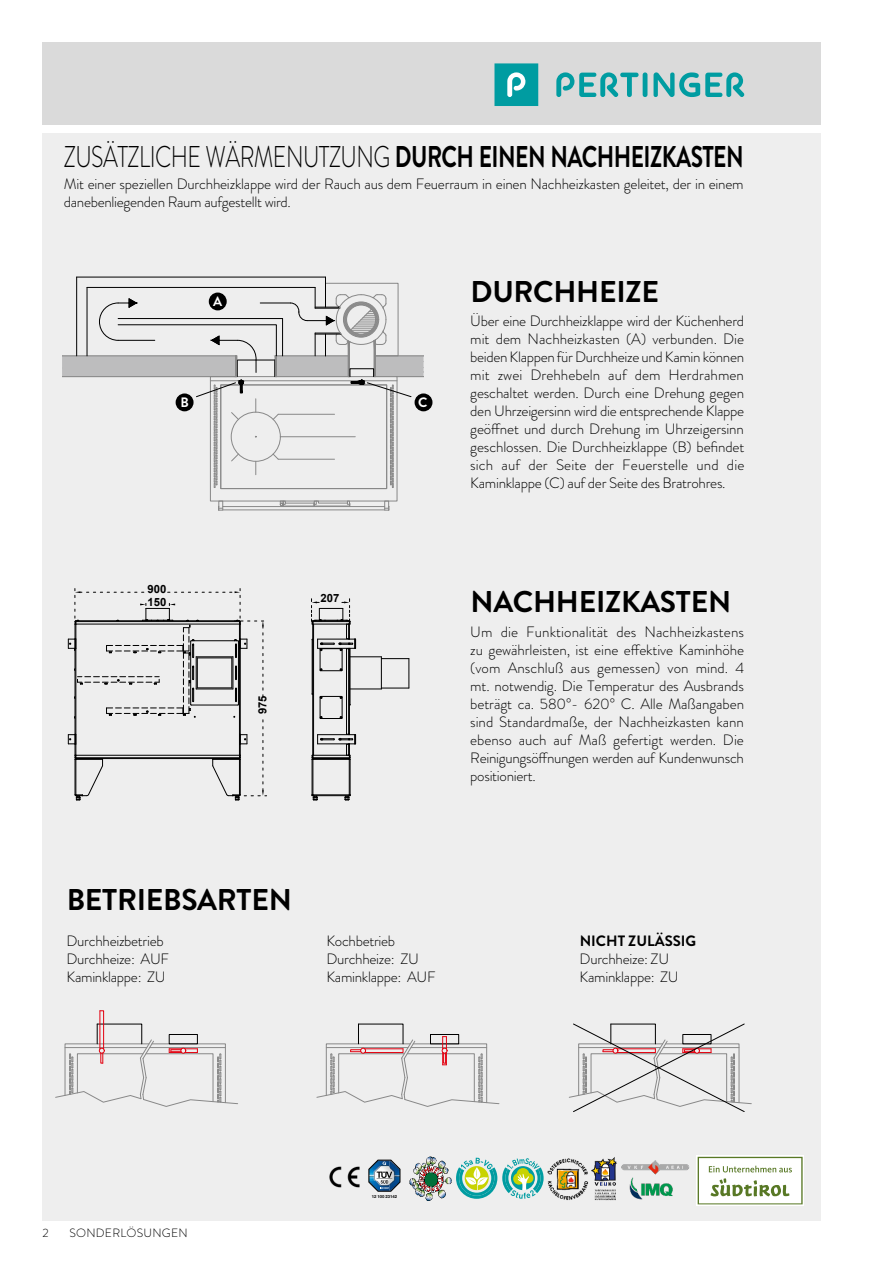
<style>
.page{position:relative;width:893px;height:1263px;background:#fff}
.page>*{position:absolute;margin:0;border:0;box-sizing:border-box;transform-origin:0 0}
.t1{font:700 30px "Brandon Grotesque";letter-spacing:-.01em;color:#000;scale:.76 1}
.t2{font:700 30px "Brandon Grotesque";letter-spacing:-.01em;color:#000}
.t3{font:300 15px/18px "Brandon Grotesque";letter-spacing:-.02em;color:#000}
.t4{font:700 15px "Brandon Grotesque";color:#000}
.t5{font:700 13.65px "Brandon Grotesque";color:#fff}
.t6{font:300 12px "Brandon Grotesque";letter-spacing:.02em;color:#000}
.t7{font:700 11.4px/12.5px "Arial";color:#000}
.t8{font:700 4.2px "Helvetica Neue LT Std";color:#000}
.s1{font-weight:300}
</style>
<div class="page">
<div style="left:43px;top:43px;width:778px;height:82px;background:#dadada"></div>
<div style="left:43px;top:133px;width:778px;height:1087px;background:#eee"></div>
<div style="left:494px;top:63px;width:44px;height:43px;background:#009ca1"></div>
<svg style="left:507px;top:72px;width:19px;height:25px"></svg>
<svg style="left:556px;top:72px;width:91px;height:25px"></svg>
<svg style="left:653px;top:72px;width:91px;height:25px"></svg>
<svg style="left:55px;top:1010px;width:183px;height:97px"></svg>
<hr style="left:76px;top:277px;width:1px;height:79px;background:#000">
<hr style="left:77px;top:277px;width:248px;height:1px;background:#000">
<hr style="left:325px;top:277px;width:1px;height:30px;background:#000">
<svg style="left:218px;top:501px;width:172px;height:10px"></svg>
<svg style="left:62px;top:283px;width:361px;height:205px"></svg>
<svg style="left:320px;top:696px;width:23px;height:23px"></svg>
<hr style="left:350px;top:648px;width:1px;height:56px;background:#000">
<hr style="left:350px;top:759px;width:1px;height:36px;background:#000">
<hr style="left:349px;top:759px;width:1px;height:36px;background:#000">
<hr style="left:313px;top:795px;width:36px;height:1px;background:#000">
<hr style="left:313px;top:794px;width:36px;height:1px;background:#000">
<hr style="left:313px;top:759px;width:1px;height:36px;background:#000">
<hr style="left:312px;top:759px;width:1px;height:36px;background:#000">
<svg style="left:345px;top:794px;width:6px;height:7px"></svg>
<svg style="left:312px;top:794px;width:6px;height:7px"></svg>
<hr style="left:350px;top:689px;width:31px;height:1px;background:#000">
<hr style="left:350px;top:656px;width:31px;height:1px;background:#000">
<hr style="left:381px;top:657px;width:1px;height:32px;background:#000">
<hr style="left:348px;top:649px;width:1px;height:85px;background:#000">
<hr style="left:349px;top:648px;width:1px;height:87px;background:#000">
<hr style="left:346px;top:649px;width:1px;height:85px;background:#000">
<hr style="left:312px;top:622px;width:1px;height:135px;background:#000">
<svg style="left:312px;top:734px;width:44px;height:26px"></svg>
<hr style="left:313px;top:624px;width:1px;height:131px;background:#000">
<svg style="left:381px;top:658px;width:29px;height:31px"></svg>
<svg style="left:68px;top:588px;width:199px;height:213px"></svg>
<svg style="left:311px;top:599px;width:45px;height:72px"></svg>
<svg style="left:317px;top:1023px;width:182px;height:84px"></svg>
<svg style="left:569px;top:1023px;width:182px;height:89px"></svg>
<div style="left:176px;top:393px;width:18px;height:18px;background:#000;border-radius:50%"></div>
<div style="left:415px;top:393px;width:17px;height:18px;background:#000;border-radius:50%"></div>
<div style="left:209px;top:293px;width:18px;height:17px;background:#000;border-radius:50%"></div>
<img style="left:410px;top:1156px;width:41px;height:44px">
<img style="left:547px;top:1158px;width:41px;height:42px">
<img style="left:622px;top:1160px;width:68px;height:40px">
<svg style="left:369px;top:1160px;width:31px;height:32px"></svg>
<svg style="left:456px;top:1158px;width:88px;height:41px"></svg>
<img style="left:591px;top:1157px;width:31px;height:44px">
<svg style="left:696px;top:1155px;width:108px;height:51px"></svg>
<svg style="left:698px;top:1157px;width:105px;height:47px;background:#dde4d3"></svg>
<img style="left:330px;top:1166px;width:29px;height:22px">
<h1 class="t1" style="left:64px;top:136px;width:896px"><span class="s1">ZUSÄTZLICHE WÄRMENUTZUNG</span> DURCH EINEN NACHHEIZKASTEN</h1>
<p class="t3" style="left:64px;top:175px;width:681px">Mit einer speziellen Durchheizklappe wird der Rauch aus dem Feuerraum in einen Nachheizkasten geleitet, der in einem danebenliegenden Raum aufgestellt wird.</p>
<p class="t5" style="left:213px;top:292px;width:11px">A</p>
<p class="t5" style="left:180px;top:392px;width:10px">B</p>
<p class="t5" style="left:418px;top:392px;width:11px">C</p>
<p class="t7" style="left:147px;top:583px;width:20px">900<br>150</p>
<p class="t7" style="left:257px;top:714px;width:20px;rotate:-90deg">975</p>
<p class="t7" style="left:320px;top:592px;width:20px">207</p>
<h1 class="t2" style="left:67px;top:878px;width:227px">BETRIEBSARTEN</h1>
<h1 class="t2" style="left:470px;top:270px;width:190px">DURCHHEIZE</h1>
<p class="t3" style="left:470px;top:312px;width:276px;text-align:justify">Über eine Durchheizklappe wird der Küchenherd mit dem Nachheizkasten (A) verbunden. Die beiden Klappen für Durchheize und Kamin können mit zwei Drehhebeln auf dem Herdrahmen geschaltet werden. Durch eine Drehung gegen den Uhrzeigersinn wird die entsprechende Klappe geöffnet und durch Drehung im Uhrzeigersinn geschlossen. Die Durchheizklappe (B) befindet sich auf der Seite der Feuerstelle und die Kaminklappe (C) auf der Seite des Bratrohres.</p>
<h1 class="t2" style="left:470px;top:580px;width:262px">NACHHEIZKASTEN</h1>
<p class="t3" style="left:470px;top:622px;width:275px;text-align:justify">Um die Funktionalität des Nachheizkastens zu gewährleisten, ist eine effektive Kaminhöhe (vom Anschluß aus gemessen) von mind. 4 mt. notwendig. Die Temperatur des Ausbrands beträgt ca. 580°- 620° C. Alle Maßangaben sind Standardmaße, der Nachheizkasten kann ebenso auch auf Maß gefertigt werden. Die Reinigungsöffnungen werden auf Kundenwunsch positioniert.</p>
<p class="t3" style="left:67px;top:932px;width:104px">Durchheizbetrieb<br>Durchheize: AUF<br>Kaminklappe: ZU</p>
<p class="t3" style="left:326px;top:932px;width:111px">Kochbetrieb<br>Durchheize: ZU<br>Kaminklappe: AUF</p>
<p class="t4" style="left:580px;top:931px;width:118px">NICHT ZULÄSSIG</p>
<p class="t3" style="left:580px;top:950px;width:101px">Durchheize: ZU<br>Kaminklappe: ZU</p>
<p class="t6" style="left:43px;top:1225px;width:8px">2</p>
<p class="t6" style="left:69px;top:1225px;width:120px">SONDERLÖSUNGEN</p>
<p class="t8" style="left:372px;top:1194px;width:27px">12 100 23142</p>
</div>
